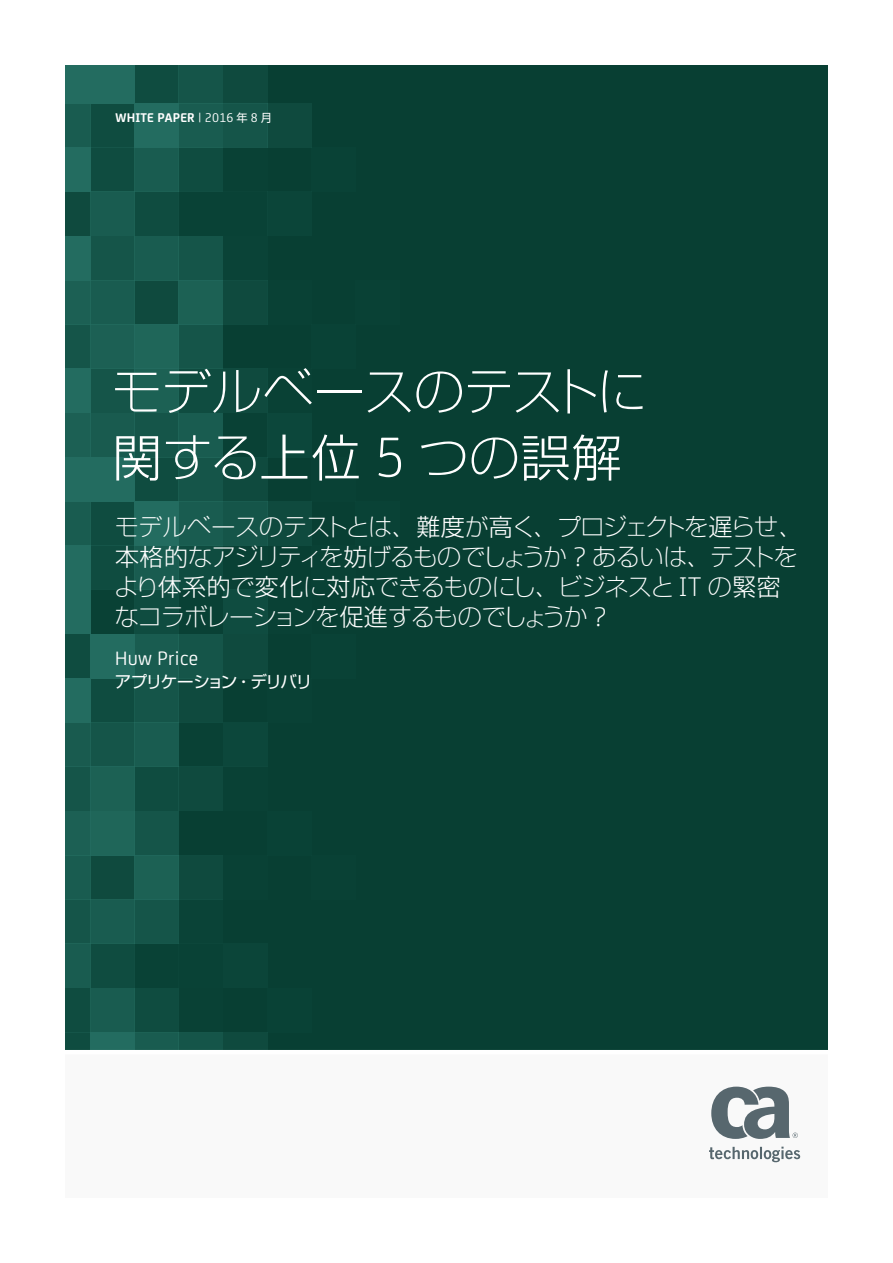
<style>
.page{position:relative;width:893px;height:1263px;background:#fff}
.page>*{position:absolute;margin:0;border:0;box-sizing:border-box;transform-origin:0 0}
.Cover_Head{font:300 expanded 50.25px/66px "Shin Go Pro";letter-spacing:-.01em;color:#fff}
.Cover_subhead{font:300 expanded 24px/30px "Shin Go Pro";letter-spacing:-.045em;color:#fff}
.Author_name{font:20.7px "CA Sans";letter-spacing:.015em;color:#fff}
.Author_title{font:16.5px "Shin Go Pro";letter-spacing:-.085em;color:#fff}
.Cover_Eyebrow{font:700 13.5px "CA Sans";letter-spacing:.015em;color:#fff}
.s1{font-weight:400}
.s2{font-family:"Shin Go Pro";font-weight:400;font-size:11.25px}
.s3{font-stretch:normal}
.s4{font-family:"CA Sans";font-stretch:normal;font-size:60.3px}
.s5{font-family:"CA Sans";font-stretch:normal;font-size:28.8px}
</style>
<div class="page">
<div style="left:65px;top:65px;width:763px;height:989px;background:#083f33"></div>
<div style="left:179px;top:413px;width:44px;height:44px;background:#195c50"></div>
<div style="left:135px;top:413px;width:44px;height:44px;background:#155549"></div>
<div style="left:90px;top:413px;width:45px;height:44px;background:#195b4f"></div>
<div style="left:65px;top:413px;width:25px;height:44px;background:#1c6054"></div>
<div style="left:223px;top:457px;width:44px;height:44px;background:#0f4a3e"></div>
<div style="left:267px;top:501px;width:44px;height:45px;background:#0f4a3e"></div>
<div style="left:179px;top:457px;width:44px;height:44px;background:#155549"></div>
<div style="left:135px;top:457px;width:44px;height:44px;background:#0f4c40"></div>
<div style="left:90px;top:457px;width:45px;height:44px;background:#236c60"></div>
<div style="left:65px;top:457px;width:25px;height:44px;background:#236c60"></div>
<div style="left:223px;top:501px;width:44px;height:45px;background:#155549"></div>
<div style="left:179px;top:501px;width:44px;height:45px;background:#195c50"></div>
<div style="left:135px;top:501px;width:44px;height:45px;background:#236c60"></div>
<div style="left:90px;top:501px;width:45px;height:45px;background:#0f4c40"></div>
<div style="left:65px;top:501px;width:25px;height:45px;background:#195c50"></div>
<div style="left:179px;top:546px;width:44px;height:44px;background:#0f4c40"></div>
<div style="left:135px;top:546px;width:44px;height:44px;background:#195c50"></div>
<div style="left:90px;top:546px;width:45px;height:44px;background:#0f4c40"></div>
<div style="left:65px;top:546px;width:25px;height:44px;background:#236c60"></div>
<div style="left:223px;top:65px;width:44px;height:38px;background:#0f4a3e"></div>
<div style="left:267px;top:103px;width:44px;height:44px;background:#0f4a3e"></div>
<div style="left:179px;top:65px;width:44px;height:38px;background:#155549"></div>
<div style="left:135px;top:65px;width:44px;height:38px;background:#0f4c40"></div>
<div style="left:90px;top:65px;width:45px;height:38px;background:#236c60"></div>
<div style="left:65px;top:65px;width:25px;height:38px;background:#236c60"></div>
<div style="left:223px;top:103px;width:44px;height:44px;background:#155549"></div>
<div style="left:179px;top:103px;width:44px;height:44px;background:#195c50"></div>
<div style="left:135px;top:103px;width:44px;height:44px;background:#236c60"></div>
<div style="left:90px;top:103px;width:45px;height:44px;background:#0f4c40"></div>
<div style="left:65px;top:103px;width:25px;height:44px;background:#195c50"></div>
<div style="left:179px;top:147px;width:44px;height:45px;background:#0f4c40"></div>
<div style="left:135px;top:147px;width:44px;height:45px;background:#195c50"></div>
<div style="left:90px;top:147px;width:45px;height:45px;background:#0f4c40"></div>
<div style="left:65px;top:147px;width:25px;height:45px;background:#236c60"></div>
<div style="left:223px;top:590px;width:44px;height:44px;background:#0f4c40"></div>
<div style="left:267px;top:413px;width:44px;height:44px;background:#0c473b"></div>
<div style="left:135px;top:590px;width:44px;height:44px;background:#0f4c40"></div>
<div style="left:65px;top:590px;width:25px;height:44px;background:#236c60"></div>
<div style="left:135px;top:192px;width:44px;height:44px;background:#0f4c40"></div>
<div style="left:90px;top:192px;width:45px;height:44px;background:#195c50"></div>
<div style="left:65px;top:192px;width:25px;height:44px;background:#0f4a3e"></div>
<div style="left:223px;top:236px;width:44px;height:44px;background:#0a4337"></div>
<div style="left:179px;top:236px;width:44px;height:44px;background:#155549"></div>
<div style="left:267px;top:192px;width:44px;height:44px;background:#0b4539"></div>
<div style="left:135px;top:236px;width:44px;height:44px;background:#195c50"></div>
<div style="left:90px;top:236px;width:45px;height:44px;background:#155549"></div>
<div style="left:65px;top:236px;width:25px;height:44px;background:#236c60"></div>
<div style="left:223px;top:280px;width:44px;height:44px;background:#0f4a3e"></div>
<div style="left:179px;top:280px;width:44px;height:44px;background:#1c6154"></div>
<div style="left:135px;top:280px;width:44px;height:44px;background:#0f4a3e"></div>
<div style="left:90px;top:280px;width:45px;height:44px;background:#195c50"></div>
<div style="left:65px;top:280px;width:25px;height:44px;background:#1c6054"></div>
<div style="left:179px;top:324px;width:44px;height:45px;background:#155549"></div>
<div style="left:135px;top:324px;width:44px;height:45px;background:#1f6659"></div>
<div style="left:90px;top:324px;width:45px;height:45px;background:#1c6054"></div>
<div style="left:65px;top:324px;width:25px;height:45px;background:#155549"></div>
<div style="left:223px;top:369px;width:44px;height:44px;background:#0f4a3e"></div>
<div style="left:179px;top:369px;width:44px;height:44px;background:#0f4c40"></div>
<div style="left:135px;top:369px;width:44px;height:44px;background:#1c6154"></div>
<div style="left:90px;top:369px;width:45px;height:44px;background:#155549"></div>
<div style="left:65px;top:369px;width:25px;height:44px;background:#236c60"></div>
<div style="left:135px;top:722px;width:44px;height:45px;background:#195c50"></div>
<div style="left:90px;top:722px;width:45px;height:45px;background:#155549"></div>
<div style="left:65px;top:722px;width:25px;height:45px;background:#195b4f"></div>
<div style="left:179px;top:678px;width:44px;height:44px;background:#0f4a3e"></div>
<div style="left:223px;top:634px;width:44px;height:44px;background:#0f4a3e"></div>
<div style="left:135px;top:678px;width:44px;height:44px;background:#155549"></div>
<div style="left:90px;top:678px;width:45px;height:44px;background:#0f4c40"></div>
<div style="left:65px;top:678px;width:25px;height:44px;background:#236c60"></div>
<div style="left:179px;top:634px;width:44px;height:44px;background:#155549"></div>
<div style="left:135px;top:634px;width:44px;height:44px;background:#195c50"></div>
<div style="left:90px;top:634px;width:45px;height:44px;background:#236c60"></div>
<div style="left:65px;top:634px;width:25px;height:44px;background:#0f4c40"></div>
<div style="left:223px;top:1032px;width:44px;height:22px;background:#0f4a3e"></div>
<div style="left:179px;top:1032px;width:44px;height:22px;background:#155549"></div>
<div style="left:135px;top:1032px;width:44px;height:22px;background:#195c50"></div>
<div style="left:90px;top:1032px;width:45px;height:22px;background:#236c60"></div>
<div style="left:65px;top:1032px;width:25px;height:22px;background:#0f4c40"></div>
<div style="left:135px;top:988px;width:44px;height:44px;background:#0f4c40"></div>
<div style="left:90px;top:988px;width:45px;height:44px;background:#195c50"></div>
<div style="left:65px;top:988px;width:25px;height:44px;background:#0f4c40"></div>
<div style="left:223px;top:722px;width:44px;height:45px;background:#0c473b"></div>
<div style="left:90px;top:944px;width:45px;height:44px;background:#0f4c40"></div>
<div style="left:65px;top:944px;width:25px;height:44px;background:#195c50"></div>
<div style="left:179px;top:899px;width:44px;height:45px;background:#0a4337"></div>
<div style="left:135px;top:899px;width:44px;height:45px;background:#155549"></div>
<div style="left:223px;top:944px;width:44px;height:44px;background:#0b4539"></div>
<div style="left:90px;top:899px;width:45px;height:45px;background:#195c50"></div>
<div style="left:65px;top:899px;width:25px;height:45px;background:#155549"></div>
<div style="left:179px;top:855px;width:44px;height:44px;background:#0f4a3e"></div>
<div style="left:135px;top:855px;width:44px;height:44px;background:#1c6154"></div>
<div style="left:90px;top:855px;width:45px;height:44px;background:#0f4a3e"></div>
<div style="left:65px;top:855px;width:25px;height:44px;background:#195c50"></div>
<div style="left:135px;top:811px;width:44px;height:44px;background:#155549"></div>
<div style="left:90px;top:811px;width:45px;height:44px;background:#1f6659"></div>
<div style="left:65px;top:811px;width:25px;height:44px;background:#1c6054"></div>
<div style="left:179px;top:767px;width:44px;height:44px;background:#0f4a3e"></div>
<div style="left:135px;top:767px;width:44px;height:44px;background:#0f4c40"></div>
<div style="left:90px;top:767px;width:45px;height:44px;background:#1c6154"></div>
<div style="left:65px;top:767px;width:25px;height:44px;background:#155549"></div>
<div style="left:65px;top:1054px;width:763px;height:143px;background:#f9f9f9"></div>
<svg style="left:709px;top:1147px;width:91px;height:15px"></svg>
<svg style="left:711px;top:1086px;width:87px;height:53px"></svg>
<hr style="left:64px;top:1050px;width:765px;height:4px;background:#fff">
<p class="Cover_Eyebrow" style="left:115px;top:107px;width:158px">WHITE PAPER <span class="s1">| 2016</span> <span class="s2">年</span> <span class="s1">8</span> <span class="s2">月</span></p>
<p class="Cover_Head" style="left:112px;top:352px;width:537px">モデルベースのテストに<span class="s3">関</span>する<span class="s3">上位</span> <span class="s4">5</span> つの<span class="s3">誤解</span></p>
<p class="Cover_subhead" style="left:114px;top:509px;width:690px">モデルベースのテストとは、<span class="s3">難度</span>が<span class="s3">高</span>く、プロジェクトを<span class="s3">遅</span>らせ、<span class="s3">本格的</span>なアジリティを<span class="s3">妨</span>げるものでしょうか <span class="s5">?</span> あるいは、テストをより<span class="s3">体系的</span>で<span class="s3">変化</span>に<span class="s3">対応</span>できるものにし、ビジネスと <span class="s5">IT</span> の<span class="s3">緊密</span>なコラボレーションを<span class="s3">促進</span>するものでしょうか <span class="s5">?</span></p>
<p class="Author_name" style="left:115px;top:643px;width:85px">Huw Price</p>
<p class="Author_title" style="left:115px;top:668px;width:199px">アプリケーション・デリバリ</p>
</div>
